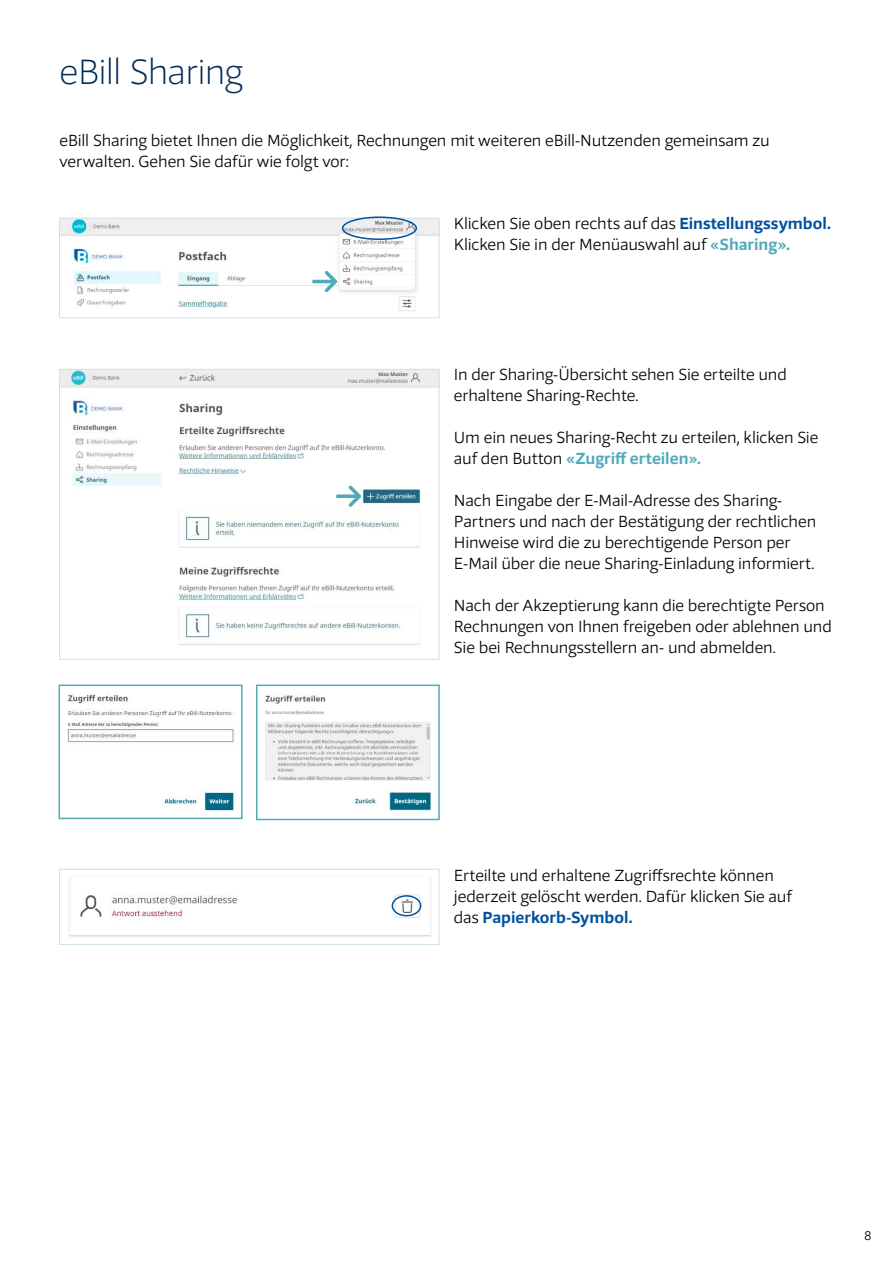
<style>
.page{position:relative;width:893px;height:1263px;background:#fff}
.page>*{position:absolute;margin:0;border:0;box-sizing:border-box;transform-origin:0 0}
.t1{font:200 36px "Foro Sans";letter-spacing:-.025em;color:#002c55}
.t2{font:300 16.5px/21px "Foro Sans";letter-spacing:-.005em;color:#000}
.t3{font:300 13.5px "Foro Sans";color:#000}
.s1{font-weight:700;color:#01519e}
.s2{font-weight:700;color:#50aaba}
</style>
<div class="page">
<img style="left:61px;top:220px;width:376px;height:92px">
<div style="left:59px;top:218px;width:380px;height:100px;border:1px solid #d1e0e9"></div>
<svg style="left:312px;top:271px;width:25px;height:21px"></svg>
<div style="left:342px;top:216px;width:75px;height:24px;border:2px solid #01519e;border-radius:50%"></div>
<img style="left:61px;top:371px;width:376px;height:274px">
<div style="left:59px;top:369px;width:380px;height:291px;border:1px solid #d1e0e9"></div>
<img style="left:67px;top:695px;width:168px;height:116px">
<div style="left:59px;top:684px;width:184px;height:135px;border:2px solid #50aaba"></div>
<img style="left:265px;top:695px;width:166px;height:116px">
<div style="left:256px;top:684px;width:184px;height:136px;border:2px solid #50aaba"></div>
<img style="left:69px;top:877px;width:362px;height:60px">
<div style="left:59px;top:869px;width:380px;height:76px;border:1px solid #d1e0e9"></div>
<div style="left:392px;top:895px;width:29px;height:21px;border:2px solid #01519e;border-radius:50%"></div>
<svg style="left:336px;top:485px;width:25px;height:22px"></svg>
<h1 class="t1" style="left:60px;top:49px;width:185px">eBill Sharing</h1>
<p class="t2" style="left:60px;top:130px;width:712px">eBill Sharing bietet Ihnen die Möglichkeit, Rechnungen mit weiteren eBill-Nutzenden gemeinsam zu verwalten. Gehen Sie dafür wie folgt vor:</p>
<p class="t2" style="left:454px;top:213px;width:378px">Klicken Sie oben rechts auf das <span class="s1">Einstellungssymbol.<br></span>Klicken Sie in der Menüauswahl auf <span class="s2">«Sharing».</span></p>
<p class="t2" style="left:454px;top:364px;width:334px">In der Sharing-Übersicht sehen Sie erteilte und erhaltene Sharing-Rechte.</p>
<p class="t2" style="left:454px;top:427px;width:366px">Um ein neues Sharing-Recht zu erteilen, klicken Sie auf den Button <span class="s2">«Zugriff erteilen».</span></p>
<p class="t2" style="left:454px;top:490px;width:364px">Nach Eingabe der E-Mail-Adresse des Sharing-Partners und nach der Bestätigung der rechtlichen Hinweise wird die zu berechtigende Person per E-Mail über die neue Sharing-Einladung informiert.</p>
<p class="t2" style="left:454px;top:595px;width:379px">Nach der Akzeptierung kann die berechtigte Person<br>Rechnungen von Ihnen freigeben oder ablehnen und<br>Sie bei Rechnungsstellern an- und abmelden.</p>
<p class="t2" style="left:454px;top:865px;width:339px">Erteilte und erhaltene Zugriffsrechte können jederzeit gelöscht werden. Dafür klicken Sie auf das <span class="s1">Papierkorb-Symbol.</span></p>
<p class="t3" style="left:864px;top:1226px;width:9px">8</p>
</div>
